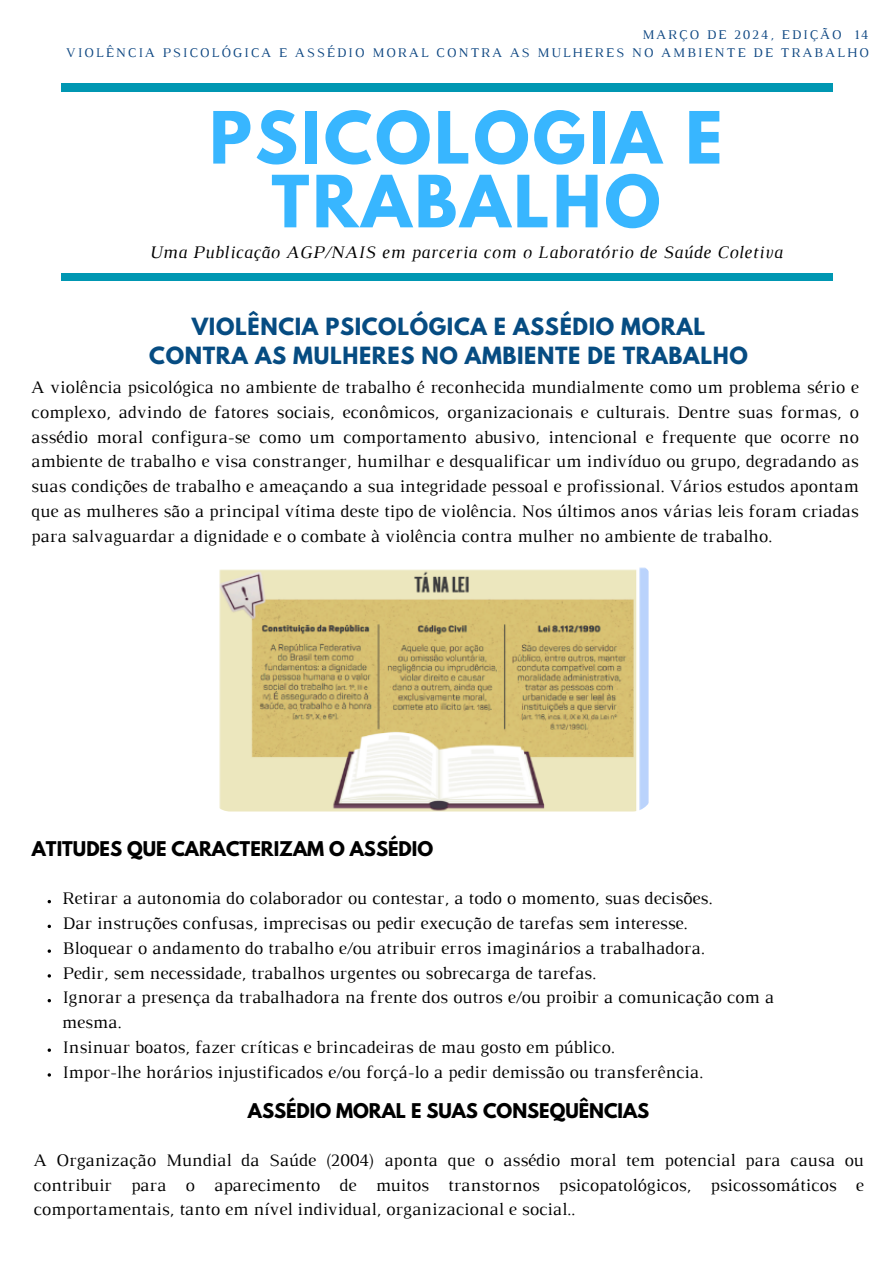
<style>
.page{position:relative;width:894px;height:1264px;background:#fff}
.page>*{position:absolute;margin:0;border:0;box-sizing:border-box;transform-origin:0 0}
.t1{font:700 63.75px/63.8px "League Spartan";letter-spacing:.05em;color:#38b6ff;text-align:center}
.t2{font:700 21px/29.2px "League Spartan";letter-spacing:.03em;color:#064c82;text-align:center}
.t3{font:18px/24.8px "Luthier";color:#000;text-align:justify}
.t4{font:italic 18px "Luthier";letter-spacing:.03em;color:#000}
.t5{font:700 18px "League Spartan";color:#000}
.t6{font:13.65px "Luthier";letter-spacing:.14em;color:#0e4782}
</style>
<div class="page">
<div style="left:61px;top:273px;width:770px;height:8px;background:#0097b2"></div>
<div style="left:61px;top:84px;width:771px;height:8px;background:#0097b2"></div>
<img style="left:210px;top:562px;width:442px;height:249px;border-radius:21px">
<p class="t6" style="left:642px;top:29px;width:228px">MARÇO DE 2024, EDIÇÃO 14</p>
<h2 class="t6" style="left:66px;top:47px;width:804px">VIOLÊNCIA PSICOLÓGICA E ASSÉDIO MORAL CONTRA AS MULHERES NO AMBIENTE DE TRABALHO</h2>
<p class="t1" style="left:209px;top:114px;width:514px">PSICOLOGIA E<br>TRABALHO</p>
<p class="t4" style="left:149px;top:245px;width:634px">Uma Publicação AGP/NAIS em parceria com o Laboratório de Saúde Coletiva</p>
<h1 class="t2" style="left:149px;top:315px;width:600px">VIOLÊNCIA PSICOLÓGICA E ASSÉDIO MORAL<br>CONTRA AS MULHERES NO AMBIENTE DE TRABALHO</h1>
<h4 class="t3" style="left:31px;top:376px;width:828px">A violência psicológica no ambiente de trabalho é reconhecida mundialmente como um problema sério e complexo, advindo de fatores sociais, econômicos, organizacionais e culturais. Dentre suas formas, o assédio moral configura-se como um comportamento abusivo, intencional e frequente que ocorre no ambiente de trabalho e visa constranger, humilhar e desqualificar um indivíduo ou grupo, degradando as suas condições de trabalho e ameaçando a sua integridade pessoal e profissional. Vários estudos apontam que as mulheres são a principal vítima deste tipo de violência. Nos últimos anos várias leis foram criadas para salvaguardar a dignidade e o combate à violência contra mulher no ambiente de trabalho.</h4>
<h4 class="t5" style="left:32px;top:839px;width:402px">ATITUDES QUE CARACTERIZAM O ASSÉDIO</h4>
<p class="t3" style="left:62px;top:887px;width:651px">Retirar a autonomia do colaborador ou contestar, a todo o momento, suas decisões.</p>
<h3 class="t3" style="left:62px;top:912px;width:626px">Dar instruções confusas, imprecisas ou pedir execução de tarefas sem interesse.</h3>
<p class="t3" style="left:62px;top:937px;width:643px">Bloquear o andamento do trabalho e/ou atribuir erros imaginários a trabalhadora.</p>
<p class="t3" style="left:62px;top:961px;width:535px">Pedir, sem necessidade, trabalhos urgentes ou sobrecarga de tarefas.</p>
<p class="t3" style="left:62px;top:986px;width:713px">Ignorar a presença da trabalhadora na frente dos outros e/ou proibir a comunicação com a</p>
<p class="t3" style="left:62px;top:1011px;width:61px">mesma.</p>
<p class="t3" style="left:62px;top:1036px;width:553px">Insinuar boatos, fazer críticas e brincadeiras de mau gosto em público.</p>
<h4 class="t3" style="left:62px;top:1060px;width:642px">Impor-lhe horários injustificados e/ou forçá-lo a pedir demissão ou transferência.</h4>
<p class="t5" style="left:248px;top:1101px;width:403px">ASSÉDIO MORAL E SUAS CONSEQUÊNCIAS</p>
<p class="t3" style="left:33px;top:1148px;width:831px">A Organização Mundial da Saúde (2004) aponta que o assédio moral tem potencial para causa ou contribuir para o aparecimento de muitos transtornos psicopatológicos, psicossomáticos e comportamentais, tanto em nível individual, organizacional e social..</p>
</div>
